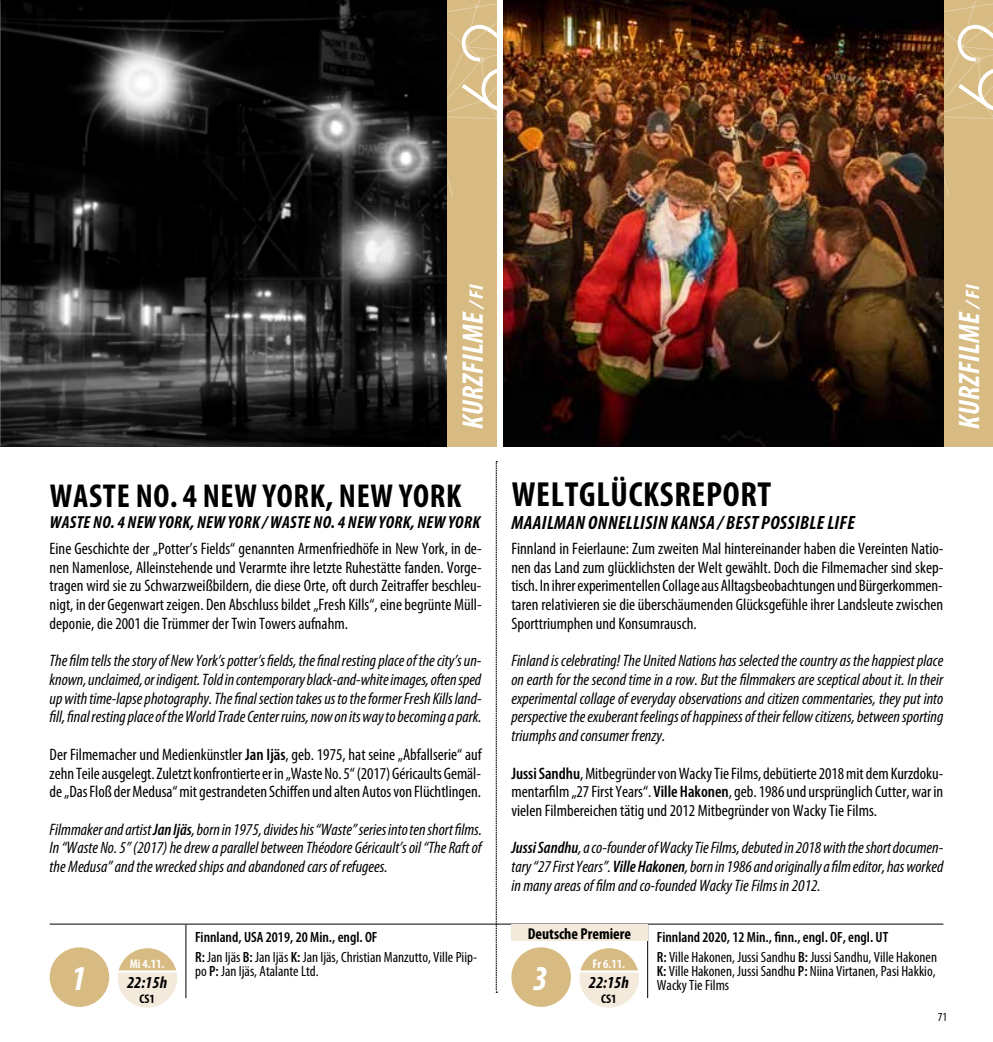
<style>
.page{position:relative;width:993px;height:1042px;background:#fff}
.page>*{position:absolute;margin:0;border:0;box-sizing:border-box;transform-origin:0 0}
.t1{font:700 condensed 35px "Myriad Pro";letter-spacing:.02em;color:#000}
.t2{font:italic 700 condensed 35px "Myriad Pro";color:#fff}
.t3{font:700 condensed 33.25px "Myriad Pro";letter-spacing:.02em;color:#000}
.t4{font:italic 700 condensed 29.75px "Myriad Pro";letter-spacing:.02em;color:#fff}
.t5{font:italic 700 condensed 19.25px "Myriad Pro";letter-spacing:.02em;color:#000}
.t6{font:italic 700 condensed 17.5px "Myriad Pro";letter-spacing:.02em;color:#000}
.t7{font:italic 700 condensed 16.8px "Myriad Pro";color:#000}
.t8{font:condensed 16.62px/18.7px "Myriad Pro";color:#000;text-align:justify}
.t9{font:italic condensed 16.62px/18.7px "Myriad Pro";color:#000;text-align:justify}
.t10{font:700 condensed 15.75px "Myriad Pro";color:#000}
.t11{font:condensed 14.88px/19.8px "Myriad Pro";color:#000}
.t12{font:700 condensed 12.6px "Myriad Pro";color:#fff}
.t13{font:700 condensed 12.6px "Myriad Pro";color:#000}
.t14{font:condensed 12.25px "Myriad Pro";color:#000}
.s1{font-size:19.43px}
.s2{font-weight:600}
</style>
<div class="page">
<hr style="left:50px;top:924px;width:893px;height:1px;background:#000">
<svg style="left:496px;top:461px;width:1px;height:532px"></svg>
<hr style="left:647px;top:925px;width:1px;height:73px;background:#000">
<hr style="left:185px;top:925px;width:1px;height:73px;background:#000">
<div style="left:943px;top:0;width:49px;height:446px;background:#d7bb82"></div>
<div style="left:446px;top:0;width:50px;height:446px;background:#d7bb82"></div>
<img style="left:1px;top:0;width:445px;height:446px">
<svg style="left:118px;top:948px;width:59px;height:60px"></svg>
<svg style="left:579px;top:948px;width:59px;height:60px"></svg>
<div style="left:50px;top:947px;width:59px;height:60px;background:#d7bb82;border-radius:50%"></div>
<div style="left:511px;top:947px;width:59px;height:60px;background:#d7bb82;border-radius:50%"></div>
<svg style="left:943px;top:0;width:49px;height:213px"></svg>
<svg style="left:446px;top:0;width:58px;height:213px"></svg>
<img style="left:0;top:0;width:1px;height:446px">
<img style="left:504px;top:0;width:439px;height:446px">
<div style="left:511px;top:924px;width:136px;height:17px;background:#f3eadb"></div>
<h3 class="t4" style="left:454px;top:429px;width:146px;rotate:-90deg">KURZFILME <span class="s1">/FI</span></h3>
<h3 class="t4" style="left:950px;top:429px;width:146px;rotate:-90deg">KURZFILME <span class="s1">/FI</span></h3>
<h2 class="t3" style="left:50px;top:475px;width:413px">WASTE NO. 4 NEW YORK, NEW YORK</h2>
<p class="t6" style="left:50px;top:511px;width:432px">WASTE NO. 4 NEW YORK, NEW YORK / WASTE NO. 4 NEW YORK, NEW YORK</p>
<p class="t8" style="left:50px;top:539px;width:433px">Eine Geschichte der „Potter’s Fields“ genannten Armenfriedhöfe in New York, in de&shy;nen Namenlose, Alleinstehende und Verarmte ihre letzte Ruhestätte fanden. Vorge&shy;tragen wird sie zu Schwarzweißbildern, die diese Orte, oft durch Zeitraffer beschleu&shy;nigt, in der Gegenwart zeigen. Den Abschluss bildet „Fresh Kills“, eine begrünte Müll&shy;deponie, die 2001 die Trümmer der Twin Towers aufnahm.</p>
<p class="t9" style="left:50px;top:651px;width:433px">The film tells the story of New York’s potter’s fields, the final resting place of the city’s un&shy;known, unclaimed, or indigent. Told in contemporary black-and-white images, often sped up with time-lapse photography. The final section takes us to the former Fresh Kills land&shy;fill, final resting place of the World Trade Center ruins, now on its way to becoming a park.</p>
<p class="t8" style="left:50px;top:745px;width:433px">Der Filmemacher und Medienkünstler <span class="s2">Jan Ijäs</span>, geb. 1975, hat seine „Abfallserie“ auf zehn Teile ausgelegt. Zuletzt konfrontierte er in „Waste No. 5“ (2017) Géricaults Gemäl&shy;de „Das Floß der Medusa“ mit gestrandeten Schiffen und alten Autos von Flüchtlingen.</p>
<p class="t9" style="left:50px;top:819px;width:434px">Filmmaker and artist <span class="s2">Jan Ijäs</span>, born in 1975, divides his “Waste” series into ten short films.<br>In “Waste No. 5” (2017) he drew a parallel between Théodore Géricault’s oil “The Raft of the Medusa” and the wrecked ships and abandoned cars of refugees.</p>
<h1 class="t1" style="left:511px;top:472px;width:261px">WELTGLÜCKSREPORT</h1>
<p class="t5" style="left:511px;top:510px;width:345px">MAAILMAN ONNELLISIN KANSA / BEST POSSIBLE LIFE</p>
<p class="t8" style="left:511px;top:539px;width:433px">Finnland in Feierlaune: Zum zweiten Mal hintereinander haben die Vereinten Natio&shy;nen das Land zum glücklichsten der Welt gewählt. Doch die Filmemacher sind skep&shy;tisch. In ihrer experimentellen Collage aus Alltagsbeobachtungen und Bürgerkommen&shy;taren relativieren sie die überschäumenden Glücksgefühle ihrer Landsleute zwischen Sporttriumphen und Konsumrausch.</p>
<p class="t9" style="left:511px;top:651px;width:433px">Finland is celebrating! The United Nations has selected the country as the happiest place on earth for the second time in a row. But the filmmakers are sceptical about it. In their experimental collage of everyday observations and citizen commentaries, they put into perspective the exuberant feelings of happiness of their fellow citizens, between sporting triumphs and consumer frenzy.</p>
<p class="t8" style="left:511px;top:763px;width:433px"><span class="s2">Jussi Sandhu</span>, Mitbegründer von Wacky Tie Films, debütierte 2018 mit dem Kurzdoku&shy;mentarfilm „27 First Years“. <span class="s2">Ville Hakonen</span>, geb. 1986 und ursprünglich Cutter, war in vielen Filmbereichen tätig und 2012 Mitbegründer von Wacky Tie Films.</p>
<p class="t9" style="left:511px;top:838px;width:433px"><span class="s2">Jussi Sandhu</span>, a co-founder of Wacky Tie Films, debuted in 2018 with the short documen&shy;tary “27 First Years”. <span class="s2">Ville Hakonen</span>, born in 1986 and originally a film editor, has worked in many areas of film and co-founded Wacky Tie Films in 2012.</p>
<p class="t10" style="left:527px;top:923px;width:105px">Deutsche Premiere</p>
<p class="t11" style="left:195px;top:927px;width:283px"><span class="s2">Finnland, USA 2019, 20 Min., engl. OF<br>R:</span> Jan Ijäs <span class="s2">B:</span> Jan Ijäs <span class="s2">K:</span> Jan Ijäs, Christian Manzutto, Ville Piip-</p>
<p class="t11" style="left:195px;top:961px;width:125px">po <span class="s2">P:</span> Jan Ijäs, Atalante Ltd.</p>
<p class="t12" style="left:130px;top:955px;width:36px">Mi 4.11.</p>
<p class="t7" style="left:127px;top:972px;width:42px">22:15h</p>
<p class="t13" style="left:139px;top:990px;width:17px">CS1</p>
<p class="t12" style="left:592px;top:955px;width:34px">Fr 6.11.</p>
<p class="t7" style="left:588px;top:972px;width:42px">22:15h</p>
<p class="t13" style="left:601px;top:990px;width:17px">CS1</p>
<h1 class="t2" style="left:71px;top:957px;width:17px">1</h1>
<h1 class="t2" style="left:532px;top:957px;width:17px">3</h1>
<p class="t11" style="left:656px;top:927px;width:281px"><span class="s2">Finnland 2020, 12 Min., finn., engl. OF, engl. UT<br>R:</span> Ville Hakonen, Jussi Sandhu <span class="s2">B:</span> Jussi Sandhu, Ville Hakonen</p>
<p class="t11" style="left:656px;top:964px;width:280px;line-height:14px"><span class="s2">K:</span> Ville Hakonen, Jussi Sandhu <span class="s2">P:</span> Niina Virtanen, Pasi Hakkio,<br>Wacky Tie Films</p>
<p class="t14" style="left:937px;top:1010px;width:11px">71</p>
</div>
